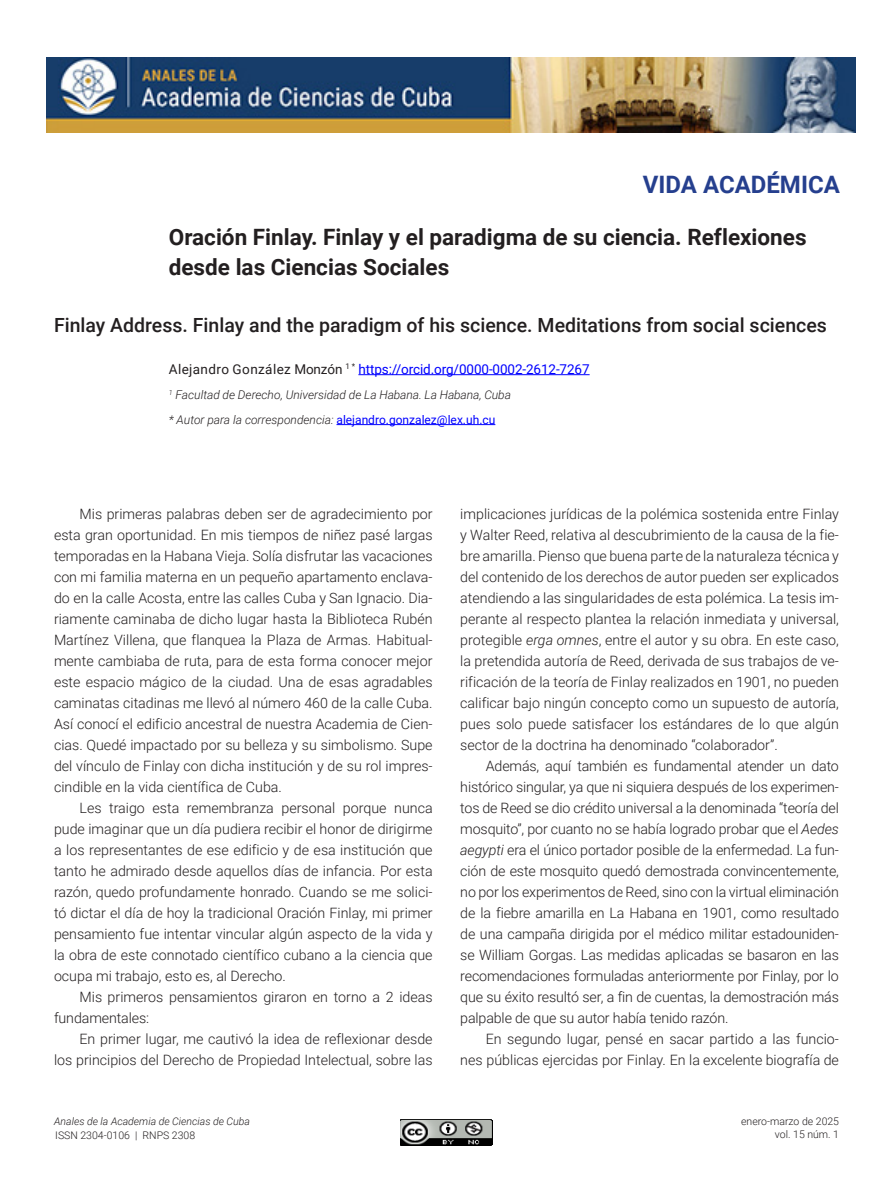
<style>
.page{position:relative;width:893px;height:1191px;background:#fff}
.page>*{position:absolute;margin:0;border:0;box-sizing:border-box;transform-origin:0 0}
.Sección{font:700 24px "Roboto";color:#253f8e}
.Título_del_Artículo{font:700 22.5px/30px "Roboto";color:#231f20}
.Título_Artículo_Ingl{font:500 19.5px "Roboto";color:#231f20}
.Texto_Normal{font:300 14.25px/21px "Roboto";color:#231f20;text-align:justify}
.Autores{font:13.5px "Roboto";letter-spacing:-.01em;color:#00f}
.Autor_para_la_corres{font:italic 300 12px "Roboto";color:#231f20}
.Autores_Datos{font:italic 300 12px "Roboto";color:#231f20}
.t1{font:300 10.5px/12.6px "Roboto";color:#231f20;text-align:right}
.t2{font:italic 300 10.5px "Roboto";color:#231f20}
.s1{color:#231f20}
.s2{font-weight:400;font-style:normal;color:#00f}
.s3{font-style:italic}
</style>
<div class="page">
<img style="left:401px;top:1119px;width:91px;height:26px">
<img style="left:47px;top:57px;width:808px;height:75px">
<hr style="left:358px;top:374px;width:232px;height:1px;background:#00f">
<hr style="left:336px;top:424px;width:159px;height:1px;background:#00f">
<p class="Sección" style="left:643px;top:168px;width:198px">VIDA ACADÉMICA</p>
<p class="Título_del_Artículo" style="left:169px;top:221px;width:639px">Oración Finlay. Finlay y el paradigma de su ciencia. Reflexiones desde las Ciencias Sociales</p>
<p class="Título_Artículo_Ingl" style="left:54px;top:311px;width:774px">Finlay Address. Finlay and the paradigm of his science. Meditations from social sciences</p>
<p class="Autores" style="left:169px;top:359px;width:422px"><span class="s1">Alejandro González Monzón</span> <sup>1</sup> <sup>*</sup> https://orcid.org/0000-0002-2612-7267</p>
<p class="Autores_Datos" style="left:169px;top:386px;width:344px"><sup>1</sup> Facultad de Derecho, Universidad de La Habana. La Habana, Cuba</p>
<p class="Autor_para_la_corres" style="left:169px;top:411px;width:328px">* Autor para la correspondencia: <span class="s2">alejandro.gonzalez@lex.uh.cu</span></p>
<p class="Texto_Normal" style="left:54px;top:503px;width:380px;text-indent:26px">Mis primeras palabras deben ser de agradecimiento por esta gran oportunidad. En mis tiempos de niñez pasé largas temporadas en la Habana Vieja. Solía disfrutar las vacaciones con mi familia materna en un pequeño apartamento enclava&shy;do en la calle Acosta, entre las calles Cuba y San Ignacio. Dia&shy;riamente caminaba de dicho lugar hasta la Biblioteca Rubén Martínez Villena, que flanquea la Plaza de Armas. Habitual&shy;mente cambiaba de ruta, para de esta forma conocer mejor este espacio mágico de la ciudad. Una de esas agradables caminatas citadinas me llevó al número 460 de la calle Cuba.<br>Así conocí el edificio ancestral de nuestra Academia de Cien&shy;cias. Quedé impactado por su belleza y su simbolismo. Supe del vínculo de Finlay con dicha institución y de su rol impres&shy;cindible en la vida científica de Cuba.</p>
<p class="Texto_Normal" style="left:54px;top:797px;width:380px;text-indent:26px">Les traigo esta remembranza personal porque nunca pude imaginar que un día pudiera recibir el honor de dirigirme a los representantes de ese edificio y de esa institución que tanto he admirado desde aquellos días de infancia. Por esta razón, quedo profundamente honrado. Cuando se me solici&shy;tó dictar el día de hoy la tradicional Oración Finlay, mi primer pensamiento fue intentar vincular algún aspecto de la vida y la obra de este connotado científico cubano a la ciencia que ocupa mi trabajo, esto es, al Derecho.</p>
<p class="Texto_Normal" style="left:54px;top:986px;width:380px;text-indent:26px">Mis primeros pensamientos giraron en torno a 2 ideas fundamentales:</p>
<p class="Texto_Normal" style="left:54px;top:1028px;width:380px;text-align:right">En primer lugar, me cautivó la idea de reflexionar desde<br>los principios del Derecho de Propiedad Intelectual, sobre las</p>
<p class="t2" style="left:54px;top:1114px;width:197px">Anales de la Academia de Ciencias de Cuba</p>
<p class="t1" style="left:55px;top:1129px;width:141px">ISSN 2304-0106 | RNPS 2308</p>
<p class="Texto_Normal" style="left:460px;top:503px;width:380px">implicaciones jurídicas de la polémica sostenida entre Finlay y Walter Reed, relativa al descubrimiento de la causa de la fie&shy;bre amarilla. Pienso que buena parte de la naturaleza técnica y del contenido de los derechos de autor pueden ser explicados atendiendo a las singularidades de esta polémica. La tesis im&shy;perante al respecto plantea la relación inmediata y universal, protegible <span class="s3">erga omnes</span>, entre el autor y su obra. En este caso, la pretendida autoría de Reed, derivada de sus trabajos de ve&shy;rificación de la teoría de Finlay realizados en 1901, no pueden calificar bajo ningún concepto como un supuesto de autoría, pues solo puede satisfacer los estándares de lo que algún sector de la doctrina ha denominado “colaborador”.</p>
<p class="Texto_Normal" style="left:460px;top:755px;width:380px;text-indent:26px">Además, aquí también es fundamental atender un dato histórico singular, ya que ni siquiera después de los experimen&shy;tos de Reed se dio crédito universal a la denominada “teoría del mosquito”, por cuanto no se había logrado probar que el <span class="s3">Aedes aegypti</span> era el único portador posible de la enfermedad. La fun&shy;ción de este mosquito quedó demostrada convincentemente, no por los experimentos de Reed, sino con la virtual eliminación de la fiebre amarilla en La Habana en 1901, como resultado de una campaña dirigida por el médico militar estadouniden&shy;se William Gorgas. Las medidas aplicadas se basaron en las recomendaciones formuladas anteriormente por Finlay, por lo que su éxito resultó ser, a fin de cuentas, la demostración más palpable de que su autor había tenido razón.</p>
<p class="Texto_Normal" style="left:460px;top:1028px;width:380px;text-align:right">En segundo lugar, pensé en sacar partido a las funcio&shy;nes públicas ejercidas por Finlay. En la excelente biografía de</p>
<p class="t1" style="left:741px;top:1114px;width:99px">enero-marzo de 2025 vol. 15 núm. 1</p>
</div>
